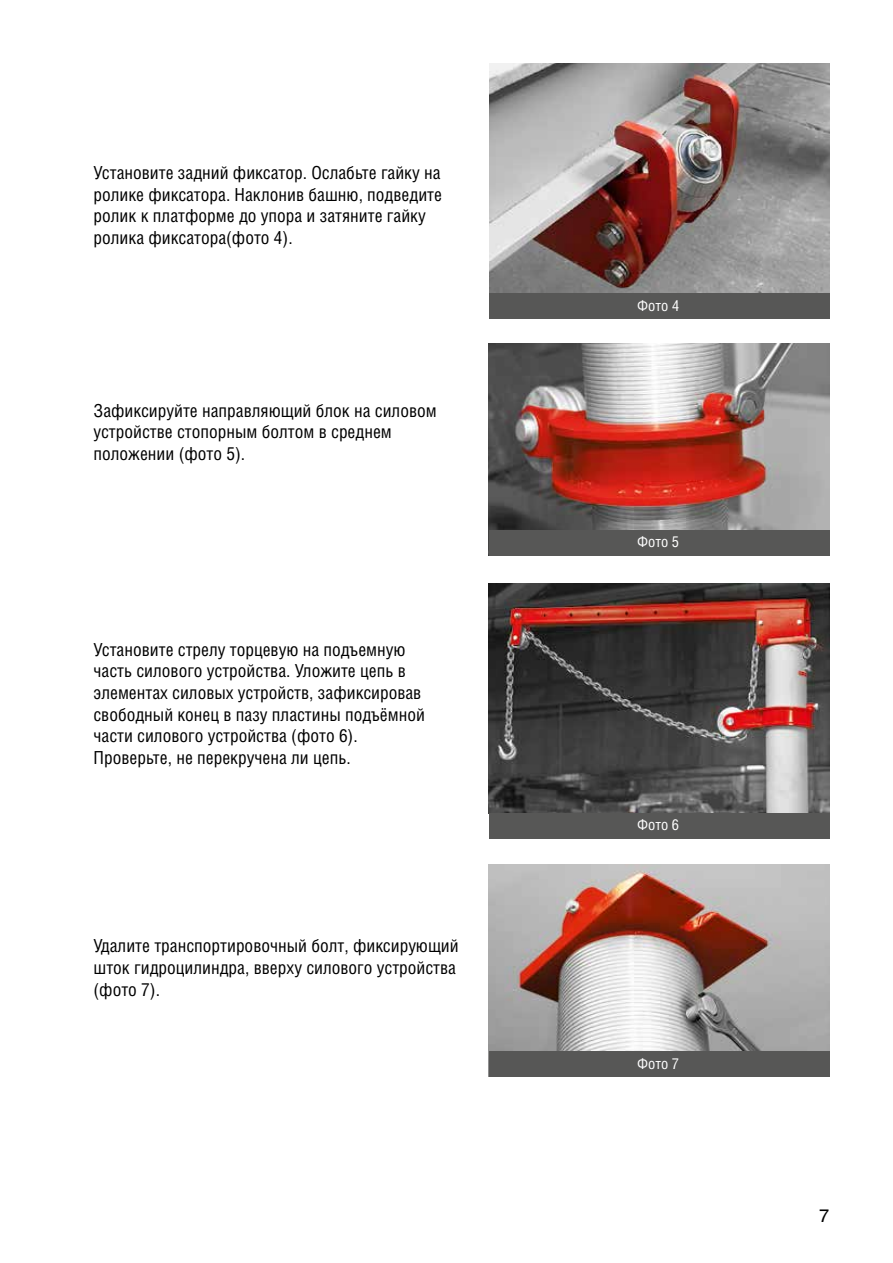
<style>
.page{position:relative;width:893px;height:1263px;background:#fff}
.page>*{position:absolute;margin:0;border:0;box-sizing:border-box;transform-origin:0 0}
.t1{font:18px/21.6px "Helios Cond C";color:#000}
.t2{font:18px "Helios C";color:#000}
.t3{font:15px "Helios Cond C";color:#fff}
</style>
<div class="page">
<img style="left:489px;top:343px;width:340px;height:187px">
<div style="left:489px;top:530px;width:340px;height:26px;background:#575756"></div>
<img style="left:489px;top:64px;width:340px;height:229px">
<div style="left:489px;top:293px;width:340px;height:26px;background:#575756"></div>
<img style="left:489px;top:583px;width:340px;height:230px">
<div style="left:489px;top:813px;width:340px;height:25px;background:#575756"></div>
<img style="left:489px;top:864px;width:340px;height:187px">
<div style="left:489px;top:1051px;width:340px;height:26px;background:#575756"></div>
<p class="t1" style="left:94px;top:161px;width:350px">Установите задний фиксатор. Ослабьте гайку на ролике фиксатора. Наклонив башню, подведите ролик к платформе до упора и затяните гайку ролика фиксатора(фото 4).</p>
<p class="t1" style="left:94px;top:399px;width:345px">Зафиксируйте направляющий блок на силовом устройстве стопорным болтом в среднем положении (фото 5).</p>
<p class="t1" style="left:94px;top:638px;width:333px">Установите стрелу торцевую на подъемную часть силового устройства. Уложите цепь в элементах силовых устройств, зафиксировав свободный конец в пазу пластины подъёмной части силового устройства (фото 6).<br>Проверьте, не перекручена ли цепь.</p>
<p class="t1" style="left:94px;top:935px;width:367px">Удалите транспортировочный болт, фиксирующий шток гидроцилиндра, вверху силового устройства (фото 7).</p>
<p class="t3" style="left:637px;top:296px;width:44px">Фото 4</p>
<p class="t3" style="left:637px;top:533px;width:44px">Фото 5</p>
<p class="t3" style="left:637px;top:816px;width:44px">Фото 6</p>
<p class="t3" style="left:637px;top:1055px;width:44px">Фото 7</p>
<p class="t2" style="left:819px;top:1205px;width:12px">7</p>
</div>
